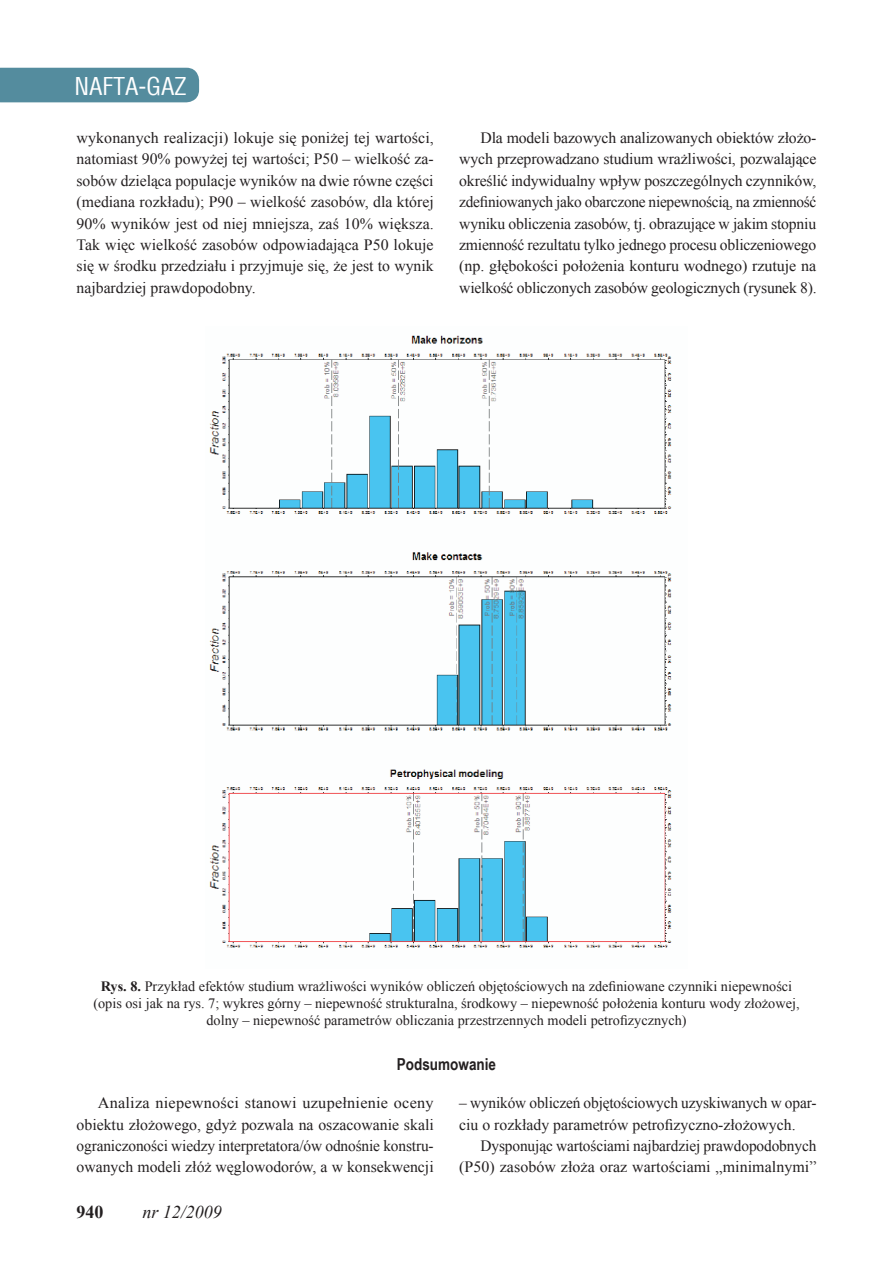
<style>
.page{position:relative;width:893px;height:1263px;background:#fff}
.page>*{position:absolute;margin:0;border:0;box-sizing:border-box;transform-origin:0 0}
.t1{font:24px "Switzerland Condensed";color:#fff}
.t2{font:italic 18px "Times New Roman";color:#231f20}
.t3{font:700 18px "Times New Roman";color:#231f20}
.t4{font:700 16.5px "Arial Narrow";color:#231f20}
.t5{font:15.75px/21.5px "Times New Roman";color:#231f20;text-align:justify}
.t6{font:14.25px/17.1px "Times New Roman";color:#231f20;text-align:center}
.s1{font-weight:700}
</style>
<div class="page">
<div style="left:0;top:68px;width:199px;height:34px;background:#548c9e"></div>
<img style="left:209px;top:335px;width:463px;height:613px">
<h1 class="t1" style="left:74px;top:71px;width:114px">NAFTA-GAZ</h1>
<p class="t5" style="left:77px;top:126px;width:359px">wykonanych realizacji) lokuje się poniżej tej wartości, natomiast 90% powyżej tej wartości; P50 – wielkość za&shy;sobów dzieląca populacje wyników na dwie równe części (mediana rozkładu); P90 – wielkość zasobów, dla której 90% wyników jest od niej mniejsza, zaś 10% większa.<br>Tak więc wielkość zasobów odpowiadająca P50 lokuje się w środku przedziału i przyjmuje się, że jest to wynik najbardziej prawdopodobny.</p>
<p class="t5" style="left:459px;top:126px;width:359px;text-indent:21px">Dla modeli bazowych analizowanych obiektów złożo&shy;wych przeprowadzano studium wrażliwości, pozwalające określić indywidualny wpływ poszczególnych czynników, zdefiniowanych jako obarczone niepewnością, na zmienność wyniku obliczenia zasobów, tj. obrazujące w jakim stopniu zmienność rezultatu tylko jednego procesu obliczeniowego (np. głębokości położenia konturu wodnego) rzutuje na wielkość obliczonych zasobów geologicznych (rysunek 8).</p>
<p class="t6" style="left:93px;top:977px;width:708px"><span class="s1">Rys. 8.</span> Przykład efektów studium wrażliwości wyników obliczeń objętościowych na zdefiniowane czynniki niepewności (opis osi jak na rys. 7; wykres górny – niepewność strukturalna, środkowy – niepewność położenia konturu wody złożowej, dolny – niepewność parametrów obliczania przestrzennych modeli petrofizycznych)</p>
<p class="t4" style="left:397px;top:1051px;width:101px">Podsumowanie</p>
<p class="t5" style="left:77px;top:1092px;width:359px;text-indent:21px">Analiza niepewności stanowi uzupełnienie oceny obiektu złożowego, gdyż pozwala na oszacowanie skali ograniczoności wiedzy interpretatora/ów odnośnie konstru&shy;owanych modeli złóż węglowodorów, a w konsekwencji</p>
<p class="t5" style="left:459px;top:1092px;width:359px">– wyników obliczeń objętościowych uzyskiwanych w opar&shy;ciu o rozkłady parametrów petrofizyczno-złożowych.</p>
<p class="t5" style="left:459px;top:1135px;width:359px;text-align:right">Dysponując wartościami najbardziej prawdopodobnych (P50) zasobów złoża oraz wartościami „minimalnymi”</p>
<p class="t3" style="left:77px;top:1199px;width:28px">940</p>
<p class="t2" style="left:142px;top:1200px;width:81px">nr 12/2009</p>
</div>
